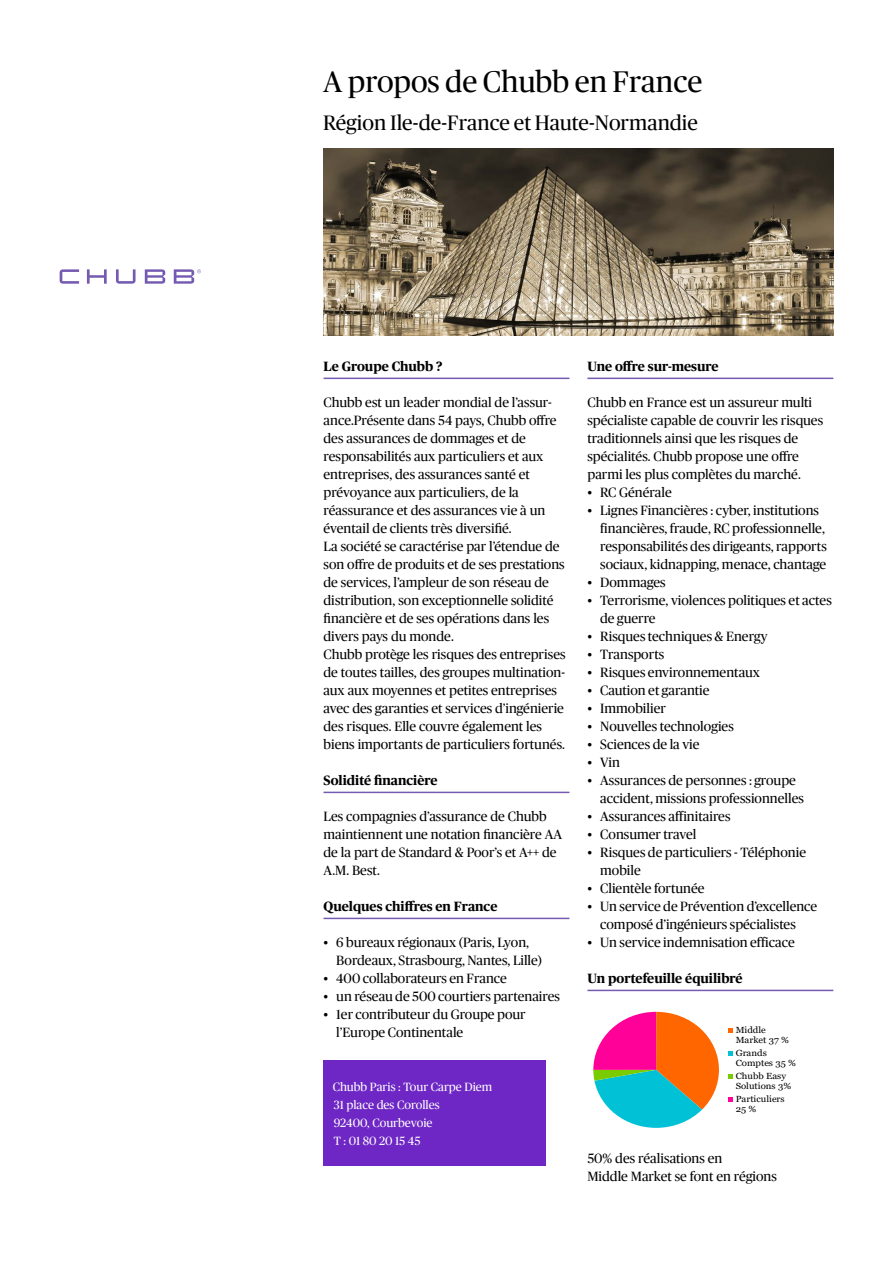
<style>
.page{position:relative;width:893px;height:1263px;background:#fff}
.page>*{position:absolute;margin:0;border:0;box-sizing:border-box;transform-origin:0 0}
.t1{font:30px "Chubb Publico Office";color:#000}
.t2{font:21px "Chubb Publico Office";color:#000}
.t3{font:13.5px/18px "Chubb Publico Office";color:#000}
.t4{font:700 13.5px "Chubb Publico Office";color:#000}
.t5{font:12px/18px "Chubb Publico Office";color:#fff}
.t6{font:8.85px/10.1px "Georgia";color:#000;scale:1.08 1}
</style>
<div class="page">
<svg style="left:60px;top:269px;width:141px;height:15px"></svg>
<img style="left:323px;top:148px;width:510px;height:187px">
<hr style="left:324px;top:378px;width:245px;height:1px;background:#745ab1">
<hr style="left:324px;top:792px;width:245px;height:1px;background:#745ab1">
<hr style="left:324px;top:918px;width:245px;height:1px;background:#745ab1">
<hr style="left:587px;top:378px;width:246px;height:1px;background:#745ab1">
<hr style="left:587px;top:990px;width:246px;height:1px;background:#745ab1">
<svg style="left:593px;top:1012px;width:126px;height:116px"></svg>
<svg style="left:728px;top:1028px;width:5px;height:5px"></svg>
<svg style="left:728px;top:1051px;width:5px;height:5px"></svg>
<svg style="left:728px;top:1074px;width:5px;height:4px"></svg>
<svg style="left:728px;top:1097px;width:5px;height:4px"></svg>
<div style="left:324px;top:1060px;width:222px;height:106px;background:#6e27c5"></div>
<h1 class="t1" style="left:323px;top:61px;width:381px">A propos de Chubb en France</h1>
<h2 class="t2" style="left:323px;top:108px;width:376px">Région Ile-de-France et Haute-Normandie</h2>
<p class="t4" style="left:324px;top:356px;width:121px">Le Groupe Chubb ?</p>
<p class="t3" style="left:324px;top:392px;width:244px">Chubb est un leader mondial de l’assur&shy;ance.Présente dans 54 pays, Chubb offre des assurances de dommages et de responsabilités aux particuliers et aux entreprises, des assurances santé et prévoyance aux particuliers, de la réassurance et des assurances vie à un éventail de clients très diversifié.<br>La société se caractérise par l’étendue de son offre de produits et de ses prestations de services, l’ampleur de son réseau de distribution, son exceptionnelle solidité financière et de ses opérations dans les divers pays du monde.<br>Chubb protège les risques des entreprises de toutes tailles, des groupes multination&shy;aux aux moyennes et petites entreprises avec des garanties et services d’ingénierie des risques. Elle couvre également les biens importants de particuliers fortunés.</p>
<p class="t4" style="left:324px;top:770px;width:116px">Solidité financière</p>
<p class="t3" style="left:324px;top:806px;width:240px">Les compagnies d’assurance de Chubb maintiennent une notation financière AA de la part de Standard &amp; Poor’s et A++ de<br>A.M. Best.</p>
<p class="t4" style="left:324px;top:896px;width:175px">Quelques chiffres en France</p>
<p class="t3" style="left:336px;top:932px;width:207px;text-indent:-13px">• 6 bureaux régionaux (Paris, Lyon,<br>Bordeaux, Strasbourg, Nantes, Lille)</p>
<p class="t3" style="left:324px;top:968px;width:185px">• 400 collaborateurs en France</p>
<p class="t3" style="left:324px;top:986px;width:238px">• un réseau de 500 courtiers partenaires</p>
<p class="t3" style="left:336px;top:1004px;width:191px;text-indent:-13px">• 1er contributeur du Groupe pour l’Europe Continentale</p>
<p class="t5" style="left:333px;top:1077px;width:161px">Chubb Paris : Tour Carpe Diem<br>31 place des Corolles<br>92400, Courbevoie<br>T : 01 80 20 15 45</p>
<p class="t4" style="left:587px;top:356px;width:133px">Une offre sur-mesure</p>
<p class="t3" style="left:587px;top:392px;width:237px">Chubb en France est un assureur multi spécialiste capable de couvrir les risques traditionnels ainsi que les risques de spécialités. Chubb propose une offre parmi les plus complètes du marché.</p>
<p class="t3" style="left:587px;top:482px;width:86px">• RC Générale</p>
<p class="t3" style="left:600px;top:500px;width:228px;text-indent:-13px">• Lignes Financières : cyber, institutions financières, fraude, RC professionnelle, responsabilités des dirigeants, rapports sociaux, kidnapping, menace, chantage</p>
<p class="t3" style="left:587px;top:572px;width:80px">• Dommages</p>
<p class="t3" style="left:600px;top:590px;width:233px;text-indent:-13px">• Terrorisme, violences politiques et actes de guerre</p>
<p class="t3" style="left:587px;top:626px;width:182px">• Risques techniques &amp; Energy</p>
<p class="t3" style="left:587px;top:644px;width:78px">• Transports</p>
<p class="t3" style="left:587px;top:662px;width:174px">• Risques environnementaux</p>
<p class="t3" style="left:587px;top:680px;width:124px">• Caution et garantie</p>
<p class="t3" style="left:587px;top:698px;width:80px">• Immobilier</p>
<p class="t3" style="left:587px;top:716px;width:148px">• Nouvelles technologies</p>
<p class="t3" style="left:587px;top:734px;width:113px">• Sciences de la vie</p>
<p class="t3" style="left:587px;top:752px;width:34px">• Vin</p>
<p class="t3" style="left:600px;top:770px;width:205px;text-indent:-13px">• Assurances de personnes : groupe accident, missions professionnelles</p>
<p class="t3" style="left:587px;top:806px;width:145px">• Assurances affinitaires</p>
<p class="t3" style="left:587px;top:824px;width:110px">• Consumer travel</p>
<p class="t3" style="left:600px;top:842px;width:207px;text-indent:-13px">• Risques de particuliers - Téléphonie mobile</p>
<p class="t3" style="left:587px;top:878px;width:119px">• Clientèle fortunée</p>
<p class="t3" style="left:600px;top:896px;width:219px;text-indent:-13px">• Un service de Prévention d’excellence composé d’ingénieurs spécialistes</p>
<p class="t3" style="left:587px;top:932px;width:209px">• Un service indemnisation efficace</p>
<p class="t4" style="left:587px;top:968px;width:157px">Un portefeuille équilibré</p>
<p class="t6" style="left:736px;top:1025px;width:51px">Middle<br>Market 37 %</p>
<p class="t6" style="left:736px;top:1048px;width:57px">Grands<br>Comptes 35 %</p>
<p class="t6" style="left:736px;top:1071px;width:53px">Chubb Easy<br>Solutions 3%</p>
<p class="t6" style="left:736px;top:1094px;width:47px">Particuliers<br>25 %</p>
<p class="t3" style="left:587px;top:1148px;width:191px">50% des réalisations en<br>Middle Market se font en régions</p>
</div>
